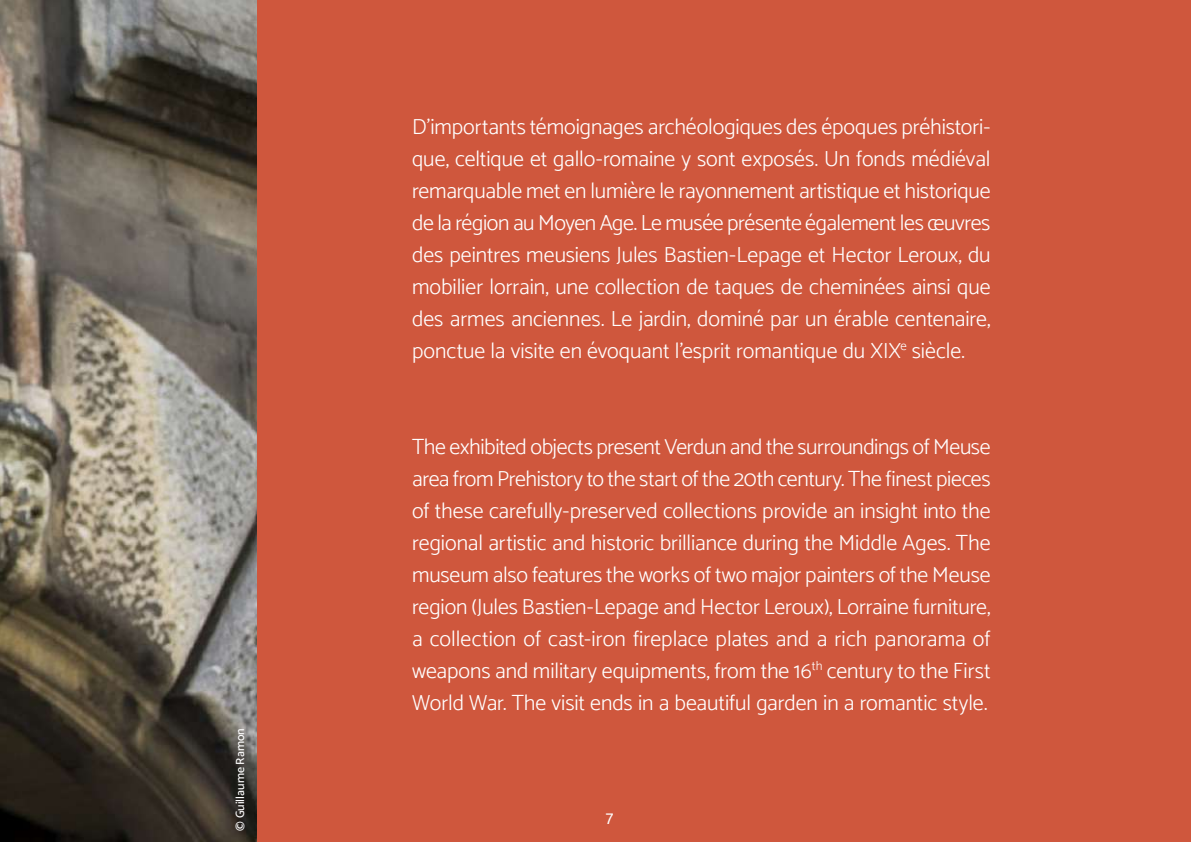
<style>
.page{position:relative;width:1191px;height:842px;background:#fff}
.page>*{position:absolute;margin:0;border:0;box-sizing:border-box;transform-origin:0 0}
.t1{font:300 22px/32px "Catamaran";color:#fff;text-align:justify}
.t2{font:16px "Acumin Variable Concept";color:#fff}
.t3{font:500 12px "Catamaran";color:#fff}
</style>
<div class="page">
<img style="left:0;top:0;width:257px;height:842px">
<div style="left:257px;top:0;width:934px;height:842px;background:#cf573d"></div>
<p class="t3" style="left:233px;top:831px;width:104px;rotate:-90deg">© Guillaume Ramon</p>
<p class="t1" style="left:412px;top:110px;width:580px">D’importants témoignages archéologiques des époques préhistori&shy;que, celtique et gallo-romaine y sont exposés. Un fonds médiéval remarquable met en lumière le rayonnement artistique et historique de la région au Moyen Age. Le musée présente également les œuvres des peintres meusiens Jules Bastien-Lepage et Hector Leroux, du mobilier lorrain, une collection de taques de cheminées ainsi que des armes anciennes. Le jardin, dominé par un érable centenaire, ponctue la visite en évoquant l’esprit romantique du XIX<sup>e</sup> siècle.</p>
<p class="t1" style="left:412px;top:430px;width:580px">The exhibited objects present Verdun and the surroundings of Meuse area from Prehistory to the start of the 20th century. The finest pieces of these carefully-preserved collections provide an insight into the regional artistic and historic brilliance during the Middle Ages. The museum also features the works of two major painters of the Meuse region (Jules Bastien-Lepage and Hector Leroux), Lorraine furniture, a collection of cast-iron fireplace plates and a rich panorama of weapons and military equipments, from the 16<sup>th</sup> century to the First World War. The visit ends in a beautiful garden in a romantic style.</p>
<p class="t2" style="left:606px;top:807px;width:9px">7</p>
</div>
